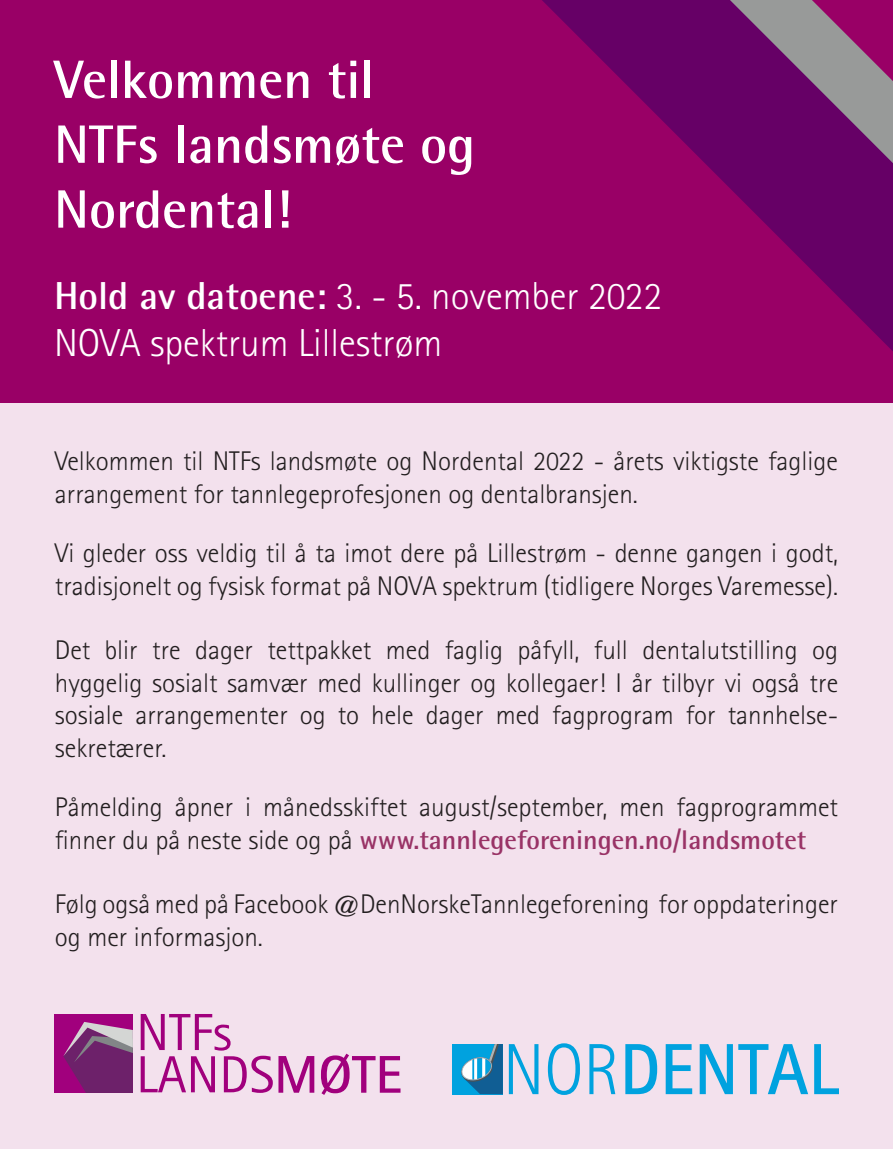
<style>
.page{position:relative;width:893px;height:1149px;background:#fff}
.page>*{position:absolute;margin:0;border:0;box-sizing:border-box;transform-origin:0 0}
.t1{font:700 54px/64.8px "Rotis Semi Sans Std";color:#fff}
.t2{font:300 39px/46.8px "Rotis Sans Serif Std";color:#fff}
.t3{font:300 27px/32.4px "Rotis Sans Serif Std";color:#231f20}
.t4{font:700 27px "Rotis Semi Sans Std";color:#936}
.s1{font-family:"Rotis Semi Sans Std";font-weight:700}
.s2{font-family:"Rotis Sans Serif Std";font-weight:300;color:#231f20}
</style>
<div class="page">
<div style="left:0;top:391px;width:893px;height:757px;background:#f3e1ed"></div>
<div style="left:0;top:0;width:893px;height:403px;background:#906"></div>
<div style="left:453px;top:1043px;width:50px;height:50px;background:#00a2df"></div>
<svg style="left:460px;top:1043px;width:43px;height:50px"></svg>
<svg style="left:509px;top:1044px;width:29px;height:49px"></svg>
<svg style="left:548px;top:1043px;width:32px;height:51px"></svg>
<svg style="left:589px;top:1044px;width:26px;height:49px"></svg>
<svg style="left:625px;top:1044px;width:32px;height:49px"></svg>
<svg style="left:666px;top:1044px;width:26px;height:49px"></svg>
<svg style="left:700px;top:1044px;width:108px;height:49px"></svg>
<svg style="left:814px;top:1044px;width:25px;height:49px"></svg>
<div style="left:54px;top:1013px;width:79px;height:79px;background:#a1007d"></div>
<svg style="left:63px;top:1022px;width:70px;height:70px"></svg>
<svg style="left:141px;top:1014px;width:173px;height:78px"></svg>
<svg style="left:321px;top:1053px;width:79px;height:41px"></svg>
<svg style="left:542px;top:0;width:350px;height:350px"></svg>
<svg style="left:730px;top:0;width:162px;height:163px;background:#7e3878"></svg>
<hr style="left:892px;top:0;width:1px;height:1148px;background:#906">
<h1 class="t1" style="left:54px;top:46px;width:423px">Velkommen til<br>NTFs landsmøte og<br>Nordental!</h1>
<h2 class="t2" style="left:54px;top:272px;width:610px"><span class="s1">Hold av datoene:</span> 3. - 5. november 2022<br>NOVA spektrum Lillestrøm</h2>
<p class="t3" style="left:55px;top:445px;width:785px">Velkommen til NTFs landsmøte og Nordental 2022 - årets viktigste faglige arrangement for tannlegeprofesjonen og dentalbransjen.</p>
<p class="t3" style="left:55px;top:536px;width:785px">Vi gleder oss veldig til å ta imot dere på Lillestrøm - denne gangen i godt, tradisjonelt og fysisk format på NOVA spektrum (tidligere Norges Varemesse).</p>
<p class="t3" style="left:55px;top:634px;width:785px;text-align:justify">Det blir tre dager tettpakket med faglig påfyll, full dentalutstilling og hyggelig sosialt samvær med kullinger og kollegaer! I år tilbyr vi også tre sosiale arrangementer og to hele dager med fagprogram for tannhelse&shy;sekretærer.</p>
<p class="t3" style="left:55px;top:790px;width:785px">Påmelding åpner i månedsskiftet august/september, men fagprogrammet</p>
<p class="t4" style="left:55px;top:822px;width:753px"><span class="s2">finner du på neste side og på</span> www.tannlegeforeningen.no/landsmotet</p>
<p class="t3" style="left:55px;top:887px;width:785px">Følg også med på Facebook @DenNorskeTannlegeforening for oppdateringer og mer informasjon.</p>
</div>
